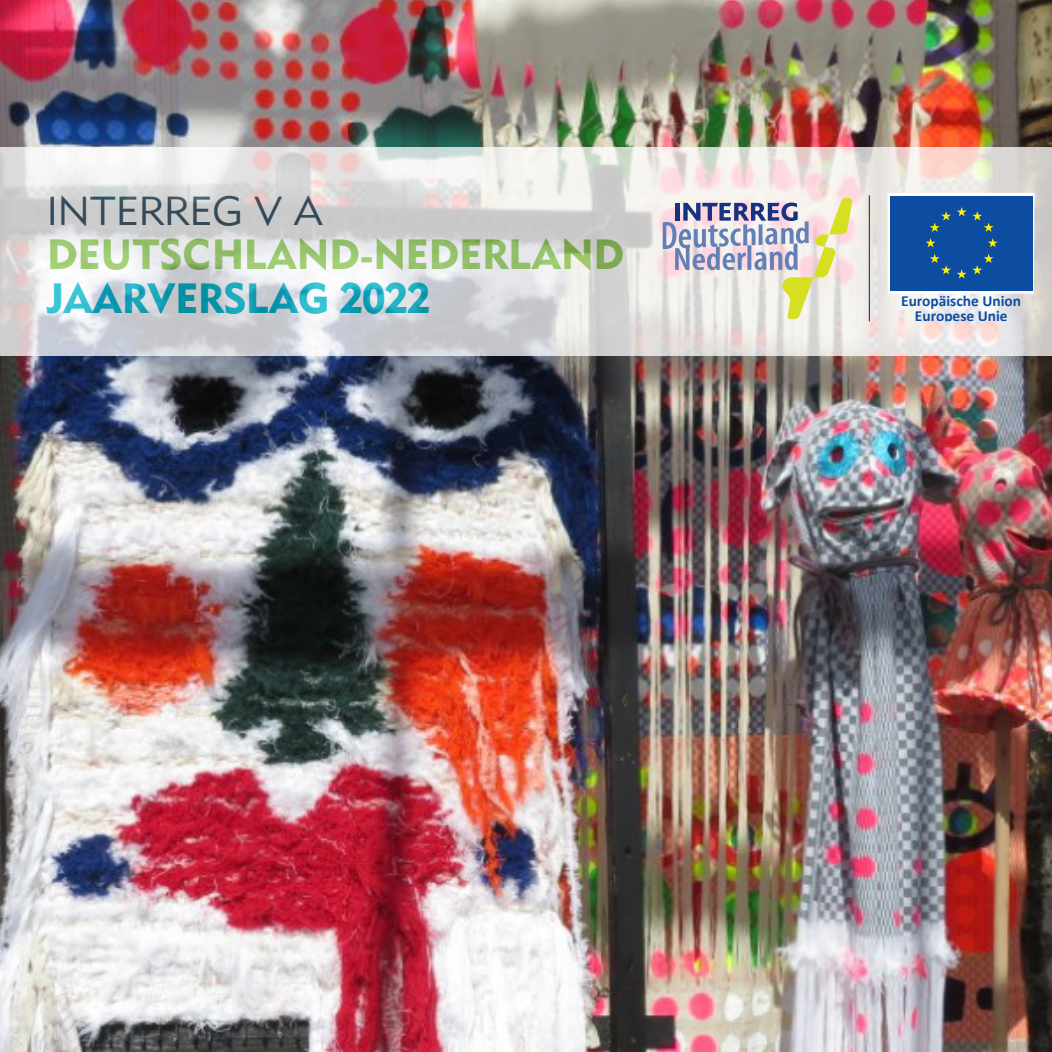
<style>
.page{position:relative;width:1052px;height:1052px;background:#fff}
.page>*{position:absolute;margin:0;border:0;box-sizing:border-box;transform-origin:0 0}
.t1{font:42px "Metro Black Two";letter-spacing:-.01em;color:#8fc852}
.t2{font:42px "Metro Black Two";letter-spacing:-.02em;color:#00b8cb}
.t3{font:40.25px "Metro Lite Two";letter-spacing:.005em;color:#385468}
.t4{font:700 15.4px/15px "Calibri";color:#0d4da1;text-align:center}
</style>
<div class="page">
<img style="left:0;top:0;width:1052px;height:1052px">
<svg style="left:0;top:148px;width:1052px;height:208px"></svg>
<svg style="left:887px;top:193px;width:147px;height:100px;background:#235da3"></svg>
<svg style="left:662px;top:198px;width:190px;height:121px"></svg>
<hr style="left:869px;top:196px;width:1px;height:125px;background:#231f20">
<h2 class="t3" style="left:47px;top:187px;width:277px">INTERREG V A</h2>
<h1 class="t1" style="left:47px;top:228px;width:579px">DEUTSCHLAND-NEDERLAND</h1>
<h1 class="t2" style="left:47px;top:271px;width:385px">JAARVERSLAG 2022</h1>
<p class="t4" style="left:901px;top:293px;width:121px">Europäische Union<br>Europese Unie</p>
</div>
